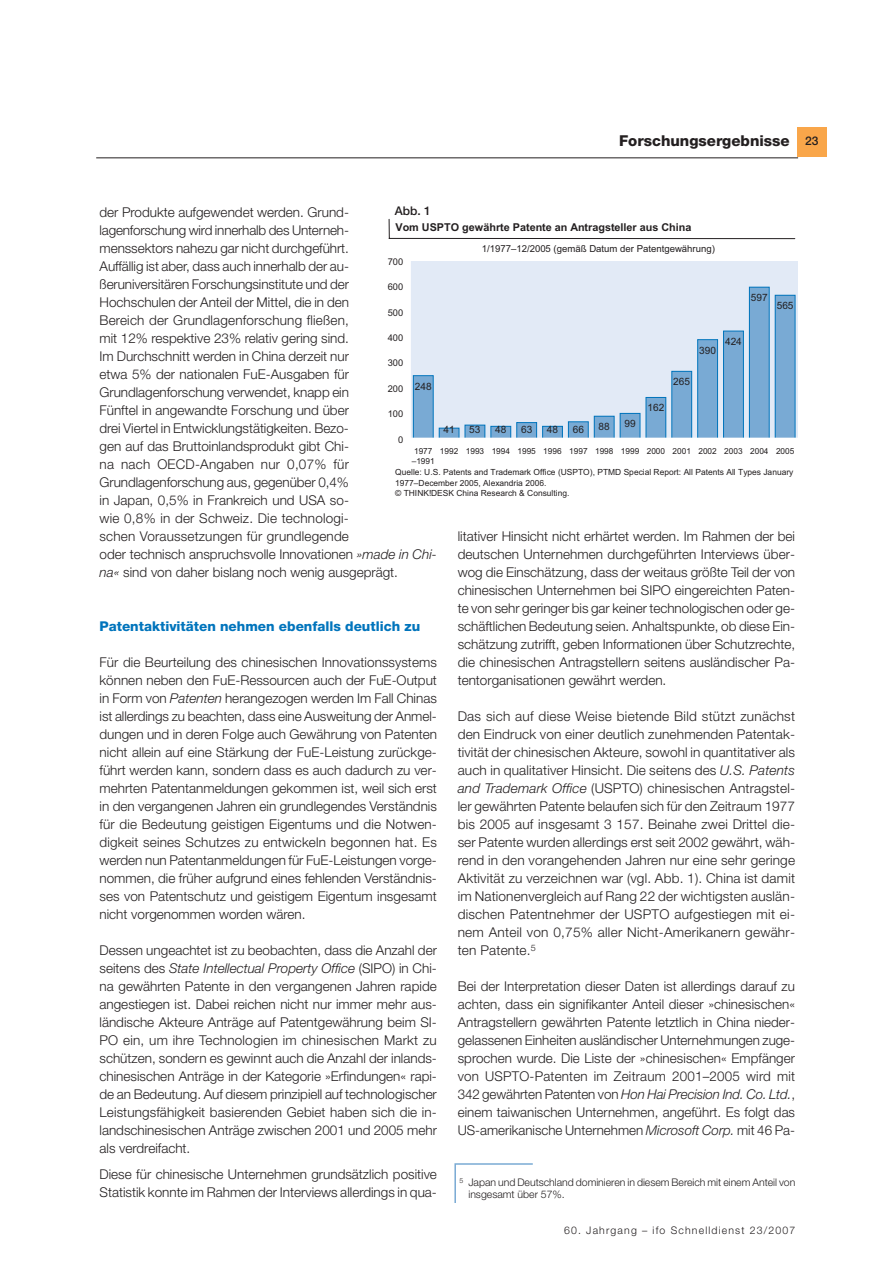
<style>
.page{position:relative;width:893px;height:1263px;background:#fff}
.page>*{position:absolute;margin:0;border:0;box-sizing:border-box;transform-origin:0 0}
.t1{font:800 15px "Helvetica Neue LT Std";color:#231f20}
.t2{font:300 13.5px/18px "Helvetica Neue LT Std";color:#231f20;text-align:justify}
.t3{font:800 13.5px "Helvetica Neue LT Std";color:#0074bc}
.t4{font:500 12px "Helvetica Neue LT Std";color:#231f20}
.t5{font:700 10.8px "Arial";color:#231f20}
.t6{font:300 10.5px/12.8px "Helvetica Neue LT Std";color:#231f20}
.t7{font:300 10.5px "Helvetica Neue LT Std";letter-spacing:.11em;color:#231f20}
.t8{font:10.05px "Arial";color:#231f20}
.t9{font:9.6px "Arial";color:#231f20}
.t10{font:9.3px "Arial";color:#231f20}
.t11{font:8.4px/10.4px "Arial";color:#231f20}
.t12{font:8.25px/10.1px "Arial";color:#231f20}
.s1{font-style:italic}
</style>
<div class="page">
<hr style="left:96px;top:157px;width:702px;height:1px;background:#231f20">
<div style="left:796px;top:128px;width:30px;height:29px;background:#f9a64a"></div>
<div style="left:410px;top:261px;width:388px;height:178px;background:#e2eaf6"></div>
<div style="left:413px;top:376px;width:20px;height:63px;background:#79aad4"></div>
<div style="left:413px;top:375px;width:20px;height:64px;border:1px solid #0074bc"></div>
<div style="left:439px;top:428px;width:20px;height:11px;background:#79aad4"></div>
<div style="left:439px;top:428px;width:20px;height:11px;border:1px solid #0074bc"></div>
<div style="left:465px;top:425px;width:20px;height:14px;background:#79aad4"></div>
<div style="left:464px;top:425px;width:21px;height:14px;border:1px solid #0074bc"></div>
<div style="left:491px;top:426px;width:19px;height:13px;background:#79aad4"></div>
<div style="left:490px;top:426px;width:21px;height:13px;border:1px solid #0074bc"></div>
<div style="left:516px;top:423px;width:20px;height:16px;background:#79aad4"></div>
<div style="left:516px;top:422px;width:21px;height:17px;border:1px solid #0074bc"></div>
<div style="left:542px;top:426px;width:20px;height:13px;background:#79aad4"></div>
<div style="left:542px;top:426px;width:20px;height:13px;border:1px solid #0074bc"></div>
<div style="left:568px;top:422px;width:20px;height:17px;background:#79aad4"></div>
<div style="left:594px;top:416px;width:20px;height:23px;background:#79aad4"></div>
<div style="left:594px;top:416px;width:20px;height:23px;border:1px solid #0074bc"></div>
<div style="left:620px;top:413px;width:20px;height:26px;background:#79aad4"></div>
<div style="left:620px;top:413px;width:20px;height:26px;border:1px solid #0074bc"></div>
<div style="left:646px;top:397px;width:19px;height:42px;background:#79aad4"></div>
<div style="left:645px;top:397px;width:21px;height:42px;border:1px solid #0074bc"></div>
<div style="left:671px;top:371px;width:20px;height:68px;background:#79aad4"></div>
<div style="left:671px;top:371px;width:21px;height:68px;border:1px solid #0074bc"></div>
<div style="left:697px;top:340px;width:20px;height:99px;background:#79aad4"></div>
<div style="left:697px;top:339px;width:20px;height:100px;border:1px solid #0074bc"></div>
<div style="left:723px;top:331px;width:20px;height:108px;background:#79aad4"></div>
<div style="left:723px;top:331px;width:20px;height:108px;border:1px solid #0074bc"></div>
<div style="left:749px;top:287px;width:20px;height:152px;background:#79aad4"></div>
<div style="left:749px;top:287px;width:20px;height:152px;border:1px solid #0074bc"></div>
<div style="left:775px;top:295px;width:20px;height:144px;background:#79aad4"></div>
<div style="left:774px;top:295px;width:21px;height:144px;border:1px solid #0074bc"></div>
<hr style="left:410px;top:261px;width:1px;height:178px;background:#fff">
<hr style="left:410px;top:438px;width:388px;height:1px;background:#fff">
<svg style="left:389px;top:219px;width:1px;height:19px"></svg>
<hr style="left:389px;top:238px;width:405px;height:1px;background:#231f20">
<svg style="left:454px;top:1163px;width:79px;height:40px"></svg>
<p class="t1" style="left:619px;top:135px;width:172px">Forschungsergebnisse</p>
<p class="t4" style="left:805px;top:136px;width:15px">23</p>
<p class="t4" style="left:394px;top:206px;width:38px">Abb. 1</p>
<p class="t2" style="left:100px;top:204px;width:339px;text-align:left">der Produkte aufgewendet werden. Grund&shy;lagenforschung wird innerhalb des Unterneh-<br>menssektors nahezu gar nicht durchgeführt.<br>Auffällig ist aber, dass auch innerhalb der au&shy;ßeruniversitären Forschungsinstitute und der<br>Hochschulen der Anteil der Mittel, die in den<br>Bereich der Grundlagenforschung fließen,<br>mit 12% respektive 23% relativ gering sind.<br>Im Durchschnitt werden in China derzeit nur<br>etwa 5% der nationalen FuE-Ausgaben für Grundlagenforschung verwendet, knapp ein<br>Fünftel in angewandte Forschung und über<br>drei Viertel in Entwicklungstätigkeiten. Bezo-<br>gen auf das Bruttoinlandsprodukt gibt Chi-<br>na nach OECD-Angaben nur 0,07% für Grundlagenforschung aus, gegenüber 0,4%<br>in Japan, 0,5% in Frankreich und USA so-<br>wie 0,8% in der Schweiz. Die technologi-<br>schen Voraussetzungen für grundlegende<br>oder technisch anspruchsvolle Innovationen <span class="s1">»made in Chi&shy;na«</span> sind von daher bislang noch wenig ausgeprägt.</p>
<p class="t5" style="left:395px;top:223px;width:297px">Vom USPTO gewährte Patente an Antragsteller aus China</p>
<p class="t9" style="left:481px;top:245px;width:235px">1/1977–12/2005 (gemäß Datum der Patentgewährung)</p>
<p class="t10" style="left:388px;top:258px;width:17px">700</p>
<p class="t10" style="left:388px;top:284px;width:17px">600</p>
<p class="t8" style="left:750px;top:294px;width:18px">597</p>
<p class="t8" style="left:776px;top:302px;width:18px">565</p>
<p class="t10" style="left:388px;top:309px;width:17px">500</p>
<p class="t10" style="left:388px;top:334px;width:17px">400</p>
<p class="t8" style="left:725px;top:338px;width:18px">424</p>
<p class="t8" style="left:699px;top:346px;width:18px">390</p>
<p class="t10" style="left:388px;top:360px;width:17px">300</p>
<p class="t8" style="left:673px;top:378px;width:18px">265</p>
<p class="t8" style="left:415px;top:382px;width:18px">248</p>
<p class="t10" style="left:388px;top:385px;width:17px">200</p>
<p class="t8" style="left:647px;top:404px;width:18px">162</p>
<p class="t10" style="left:388px;top:411px;width:17px">100</p>
<p class="t8" style="left:624px;top:420px;width:13px">99</p>
<p class="t8" style="left:598px;top:423px;width:13px">88</p>
<p class="t8" style="left:443px;top:426px;width:13px">41</p>
<p class="t8" style="left:469px;top:426px;width:13px">53</p>
<p class="t8" style="left:495px;top:426px;width:13px">48</p>
<p class="t8" style="left:521px;top:426px;width:13px">63</p>
<p class="t8" style="left:547px;top:426px;width:13px">48</p>
<p class="t8" style="left:572px;top:426px;width:13px">66</p>
<p class="t10" style="left:398px;top:436px;width:7px">0</p>
<p class="t12" style="left:412px;top:447px;width:25px">1977 –1991</p>
<p class="t12" style="left:440px;top:447px;width:356px">1992 1993 1994 1995 1996 1997 1998 1999 2000 2001 2002 2003 2004 2005</p>
<p class="t11" style="left:395px;top:468px;width:400px">Quelle: U.S. Patents and Trademark Office (USPTO), PTMD Special Report: All Patents All Types January<br>1977–December 2005, Alexandria 2006.<br>© THINK!DESK China Research &amp; Consulting.</p>
<p class="t2" style="left:457px;top:528px;width:339px">litativer Hinsicht nicht erhärtet werden. Im Rahmen der bei deutschen Unternehmen durchgeführten Interviews über&shy;wog die Einschätzung, dass der weitaus größte Teil der von chinesischen Unternehmen bei SIPO eingereichten Paten&shy;te von sehr geringer bis gar keiner technologischen oder ge&shy;schäftlichen Bedeutung seien. Anhaltspunkte, ob diese Ein&shy;schätzung zutrifft, geben Informationen über Schutzrechte, die chinesischen Antragstellern seitens ausländischer Pa&shy;tentorganisationen gewährt werden.</p>
<p class="t2" style="left:457px;top:708px;width:339px">Das sich auf diese Weise bietende Bild stützt zunächst den Eindruck von einer deutlich zunehmenden Patentak&shy;tivität der chinesischen Akteure, sowohl in quantitativer als auch in qualitativer Hinsicht. Die seitens des <span class="s1">U.S. Patents and Trademark Office</span> (USPTO) chinesischen Antragstel&shy;ler gewährten Patente belaufen sich für den Zeitraum 1977 bis 2005 auf insgesamt 3 157. Beinahe zwei Drittel die&shy;ser Patente wurden allerdings erst seit 2002 gewährt, wäh&shy;rend in den vorangehenden Jahren nur eine sehr geringe Aktivität zu verzeichnen war (vgl. Abb. 1). China ist damit im Nationenvergleich auf Rang 22 der wichtigsten auslän&shy;dischen Patentnehmer der USPTO aufgestiegen mit ei&shy;nem Anteil von 0,75% aller Nicht-Amerikanern gewähr&shy;ten Patente.<sup>5</sup></p>
<p class="t2" style="left:457px;top:978px;width:339px">Bei der Interpretation dieser Daten ist allerdings darauf zu achten, dass ein signifikanter Anteil dieser »chinesischen« Antragstellern gewährten Patente letztlich in China nieder&shy;gelassenen Einheiten ausländischer Unternehmungen zuge&shy;sprochen wurde. Die Liste der »chinesischen« Empfänger von USPTO-Patenten im Zeitraum 2001–2005 wird mit 342 gewährten Patenten von <span class="s1">Hon Hai Precision Ind. Co. Ltd.</span>, einem taiwanischen Unternehmen, angeführt. Es folgt das US-amerikanische Unternehmen <span class="s1">Microsoft Corp.</span> mit 46 Pa-</p>
<p class="t3" style="left:100px;top:621px;width:322px">Patentaktivitäten nehmen ebenfalls deutlich zu</p>
<p class="t2" style="left:100px;top:654px;width:339px">Für die Beurteilung des chinesischen Innovationssystems können neben den FuE-Ressourcen auch der FuE-Output in Form von <span class="s1">Patenten</span> herangezogen werden Im Fall Chinas ist allerdings zu beachten, dass eine Ausweitung der Anmel&shy;dungen und in deren Folge auch Gewährung von Patenten nicht allein auf eine Stärkung der FuE-Leistung zurückge&shy;führt werden kann, sondern dass es auch dadurch zu ver&shy;mehrten Patentanmeldungen gekommen ist, weil sich erst in den vergangenen Jahren ein grundlegendes Verständnis für die Bedeutung geistigen Eigentums und die Notwen&shy;digkeit seines Schutzes zu entwickeln begonnen hat. Es werden nun Patentanmeldungen für FuE-Leistungen vorge&shy;nommen, die früher aufgrund eines fehlenden Verständnis&shy;ses von Patentschutz und geistigem Eigentum insgesamt nicht vorgenommen worden wären.</p>
<p class="t2" style="left:100px;top:942px;width:339px">Dessen ungeachtet ist zu beobachten, dass die Anzahl der seitens des <span class="s1">State Intellectual Property Office</span> (SIPO) in Chi&shy;na gewährten Patente in den vergangenen Jahren rapide angestiegen ist. Dabei reichen nicht nur immer mehr aus&shy;ländische Akteure Anträge auf Patentgewährung beim SI-PO ein, um ihre Technologien im chinesischen Markt zu schützen, sondern es gewinnt auch die Anzahl der inlands&shy;chinesischen Anträge in der Kategorie »Erfindungen« rapi&shy;de an Bedeutung. Auf diesem prinzipiell auf technologischer Leistungsfähigkeit basierenden Gebiet haben sich die in&shy;landschinesischen Anträge zwischen 2001 und 2005 mehr als verdreifacht.</p>
<p class="t2" style="left:100px;top:1167px;width:339px">Diese für chinesische Unternehmen grundsätzlich positive<br>Statistik konnte im Rahmen der Interviews allerdings in qua-</p>
<p class="t6" style="left:468px;top:1177px;width:328px;text-indent:-9px"><sup>5</sup> Japan und Deutschland dominieren in diesem Bereich mit einem Anteil von insgesamt über 57%.</p>
<p class="t7" style="left:564px;top:1227px;width:233px">60. Jahrgang – ifo Schnelldienst 23/2007</p>
</div>
